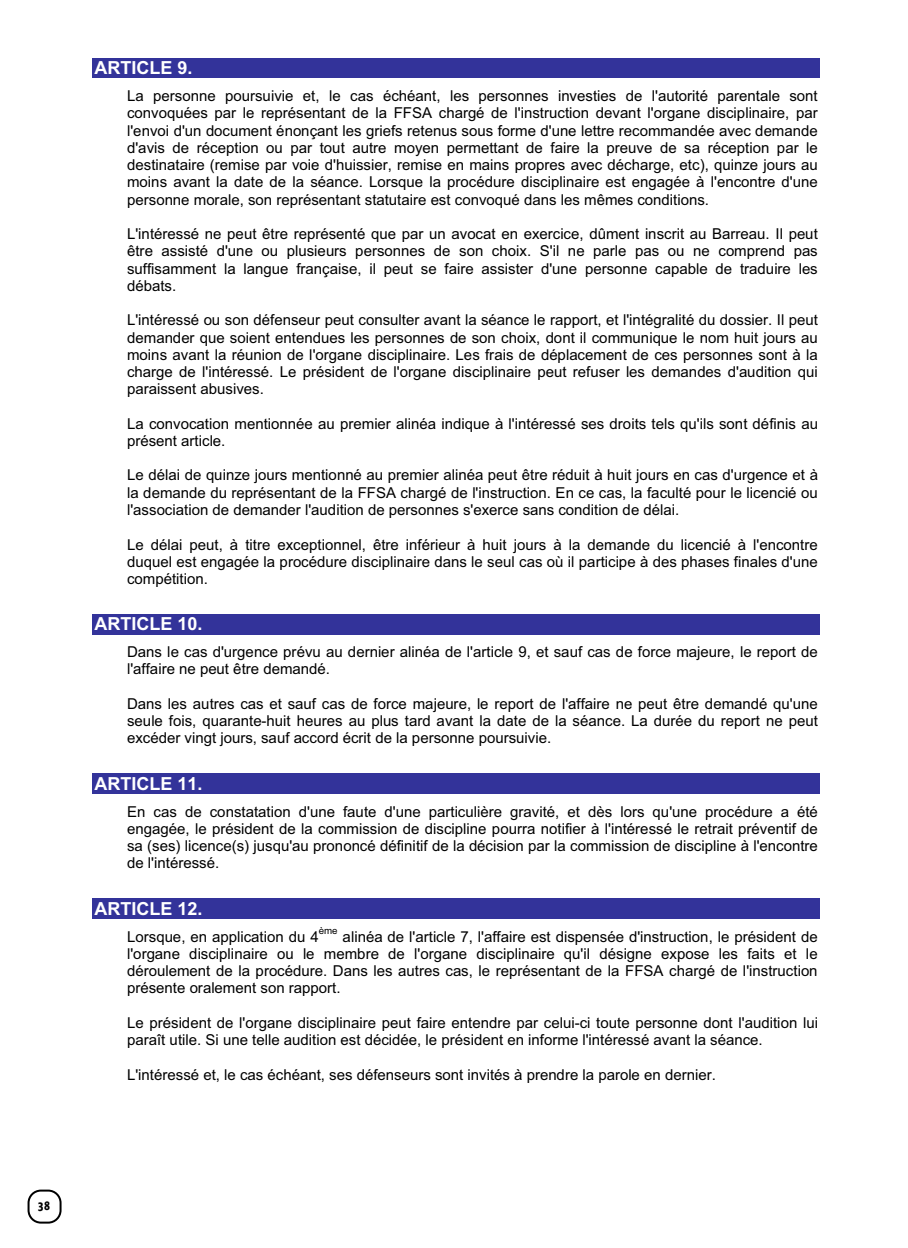
<style>
.page{position:relative;width:908px;height:1248px;background:#fff}
.page>*{position:absolute;margin:0;border:0;box-sizing:border-box;transform-origin:0 0}
.t1{font:700 18px "Arial";color:#fff}
.t2{font:15px/17.2px "Arial";color:#000;text-align:justify}
.t3{font:700 12px "Bienvenue Beta";color:#000;scale:.85 1}
.t4{font:9.8px "Arial";color:#000}
</style>
<div class="page">
<svg style="left:28px;top:1190px;width:34px;height:34px"></svg>
<div style="left:92px;top:59px;width:728px;height:19px;background:#33339a"></div>
<div style="left:92px;top:614px;width:728px;height:20px;background:#33339a"></div>
<div style="left:92px;top:773px;width:728px;height:21px;background:#33339a"></div>
<div style="left:92px;top:898px;width:728px;height:21px;background:#33339a"></div>
<p class="t1" style="left:95px;top:61px;width:100px">ARTICLE 9.</p>
<p class="t2" style="left:127px;top:89px;width:692px">La personne poursuivie et, le cas échéant, les personnes investies de l'autorité parentale sont convoquées par le représentant de la FFSA chargé de l'instruction devant l'organe disciplinaire, par l'envoi d'un document énonçant les griefs retenus sous forme d'une lettre recommandée avec demande d'avis de réception ou par tout autre moyen permettant de faire la preuve de sa réception par le destinataire (remise par voie d'huissier, remise en mains propres avec décharge, etc), quinze jours au moins avant la date de la séance. Lorsque la procédure disciplinaire est engagée à l'encontre d'une personne morale, son représentant statutaire est convoqué dans les mêmes conditions.</p>
<p class="t2" style="left:127px;top:227px;width:692px">L'intéressé ne peut être représenté que par un avocat en exercice, dûment inscrit au Barreau. Il peut être assisté d'une ou plusieurs personnes de son choix. S'il ne parle pas ou ne comprend pas suffisamment la langue française, il peut se faire assister d'une personne capable de traduire les débats.</p>
<p class="t2" style="left:127px;top:313px;width:692px">L'intéressé ou son défenseur peut consulter avant la séance le rapport, et l'intégralité du dossier. Il peut demander que soient entendues les personnes de son choix, dont il communique le nom huit jours au moins avant la réunion de l'organe disciplinaire. Les frais de déplacement de ces personnes sont à la charge de l'intéressé. Le président de l'organe disciplinaire peut refuser les demandes d'audition qui paraissent abusives.</p>
<p class="t2" style="left:127px;top:416px;width:692px">La convocation mentionnée au premier alinéa indique à l'intéressé ses droits tels qu'ils sont définis au présent article.</p>
<p class="t2" style="left:127px;top:468px;width:692px">Le délai de quinze jours mentionné au premier alinéa peut être réduit à huit jours en cas d'urgence et à la demande du représentant de la FFSA chargé de l'instruction. En ce cas, la faculté pour le licencié ou l'association de demander l'audition de personnes s'exerce sans condition de délai.</p>
<p class="t2" style="left:127px;top:537px;width:692px">Le délai peut, à titre exceptionnel, être inférieur à huit jours à la demande du licencié à l'encontre duquel est engagée la procédure disciplinaire dans le seul cas où il participe à des phases finales d'une compétition.</p>
<p class="t1" style="left:95px;top:618px;width:110px">ARTICLE 10.</p>
<p class="t2" style="left:127px;top:645px;width:692px">Dans le cas d'urgence prévu au dernier alinéa de l'article 9, et sauf cas de force majeure, le report de l'affaire ne peut être demandé.</p>
<p class="t2" style="left:127px;top:697px;width:692px">Dans les autres cas et sauf cas de force majeure, le report de l'affaire ne peut être demandé qu'une seule fois, quarante-huit heures au plus tard avant la date de la séance. La durée du report ne peut excéder vingt jours, sauf accord écrit de la personne poursuivie.</p>
<p class="t1" style="left:95px;top:777px;width:110px">ARTICLE 11.</p>
<p class="t2" style="left:127px;top:804px;width:692px">En cas de constatation d'une faute d'une particulière gravité, et dès lors qu'une procédure a été engagée, le président de la commission de discipline pourra notifier à l'intéressé le retrait préventif de sa (ses) licence(s) jusqu'au prononcé définitif de la décision par la commission de discipline à l'encontre de l'intéressé.</p>
<p class="t1" style="left:95px;top:902px;width:110px">ARTICLE 12.</p>
<p class="t2" style="left:127px;top:929px;width:193px">Lorsque, en application du 4</p>
<p class="t4" style="left:319px;top:927px;width:20px">ème</p>
<p class="t2" style="left:127px;top:929px;width:692px;text-indent:216px">alinéa de l'article 7, l'affaire est dispensée d'instruction, le président de l'organe disciplinaire ou le membre de l'organe disciplinaire qu'il désigne expose les faits et le déroulement de la procédure. Dans les autres cas, le représentant de la FFSA chargé de l'instruction présente oralement son rapport.</p>
<p class="t2" style="left:127px;top:1015px;width:692px">Le président de l'organe disciplinaire peut faire entendre par celui-ci toute personne dont l'audition lui paraît utile. Si une telle audition est décidée, le président en informe l'intéressé avant la séance.</p>
<p class="t2" style="left:127px;top:1067px;width:590px">L'intéressé et, le cas échéant, ses défenseurs sont invités à prendre la parole en dernier.</p>
<p class="t3" style="left:38px;top:1201px;width:16px">38</p>
</div>
